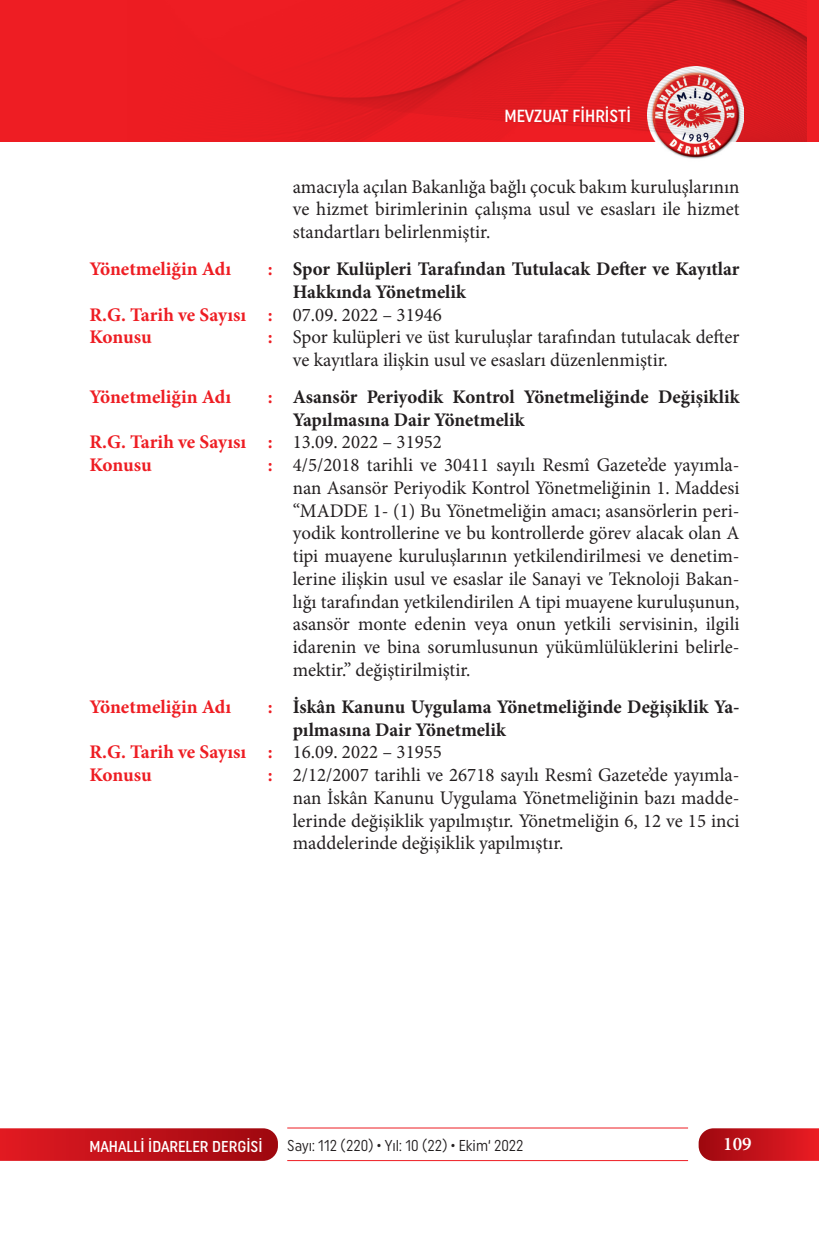
<style>
.page{position:relative;width:819px;height:1241px;background:#fff}
.page>*{position:absolute;margin:0;border:0;box-sizing:border-box;transform-origin:0 0}
.t1{font:19.25px/22.8px "Minion Pro";color:#231f20}
.t2{font:700 19.25px/22.8px "Minion Pro";color:#231f20}
.t3{font:700 19.25px/22.8px "Minion Pro";color:#ee1d23}
.t4{font:600 19.25px "Minion Pro";color:#fff}
.t5{font:500 17.5px "Uniform Condensed";color:#fff}
.t6{font:15.75px "Uniform Condensed";color:#231f20;scale:.95 1}
.t7{font:500 15.75px "Uniform Condensed";color:#fff}
</style>
<div class="page">
<svg style="left:0;top:1128px;width:278px;height:32px;background:#c1151c"></svg>
<svg style="left:698px;top:1128px;width:121px;height:32px;background:#c61a22"></svg>
<hr style="left:287px;top:1127px;width:401px;height:1px;background:#ee1d23">
<hr style="left:287px;top:1159px;width:401px;height:1px;background:#ee1d23">
<div style="left:0;top:0;width:819px;height:141px;background:#ee1d23"></div>
<img style="left:647px;top:141px;width:96px;height:18px">
<img style="left:256px;top:0;width:550px;height:141px">
<p class="t5" style="left:504px;top:106px;width:128px">MEVZUAT FİHRİSTİ</p>
<p class="t3" style="left:89px;top:257px;width:143px">Yönetmeliğin Adı</p>
<p class="t3" style="left:268px;top:257px;width:6px">:</p>
<p class="t3" style="left:89px;top:303px;width:185px">R.G. Tarih ve Sayısı :<br>Konusu</p>
<p class="t3" style="left:268px;top:325px;width:6px">:</p>
<p class="t3" style="left:89px;top:385px;width:143px">Yönetmeliğin Adı</p>
<p class="t3" style="left:268px;top:385px;width:6px">:</p>
<p class="t3" style="left:89px;top:430px;width:185px">R.G. Tarih ve Sayısı :<br>Konusu</p>
<p class="t3" style="left:268px;top:453px;width:6px">:</p>
<p class="t3" style="left:89px;top:695px;width:143px">Yönetmeliğin Adı</p>
<p class="t3" style="left:268px;top:695px;width:6px">:</p>
<p class="t3" style="left:89px;top:740px;width:185px">R.G. Tarih ve Sayısı :<br>Konusu</p>
<p class="t3" style="left:268px;top:763px;width:6px">:</p>
<p class="t1" style="left:293px;top:175px;width:448px;text-align:justify">amacıyla açılan Bakanlığa bağlı çocuk bakım kuruluşlarının ve hizmet birimlerinin çalışma usul ve esasları ile hizmet standartları belirlenmiştir.</p>
<p class="t2" style="left:293px;top:257px;width:448px">Spor Kulüpleri Tarafından Tutulacak Defter ve Kayıtlar<br>Hakkında Yönetmelik</p>
<p class="t1" style="left:293px;top:303px;width:448px">07.09. 2022 – 31946<br>Spor kulüpleri ve üst kuruluşlar tarafından tutulacak defter ve kayıtlara ilişkin usul ve esasları düzenlenmiştir.</p>
<p class="t2" style="left:293px;top:385px;width:448px">Asansör Periyodik Kontrol Yönetmeliğinde Değişiklik<br>Yapılmasına Dair Yönetmelik</p>
<p class="t1" style="left:293px;top:431px;width:448px">13.09. 2022 – 31952<br>4/5/2018 tarihli ve 30411 sayılı Resmî Gazete’de yayımla&shy;nan Asansör Periyodik Kontrol Yönetmeliğinin 1. Maddesi “MADDE 1- (1) Bu Yönetmeliğin amacı; asansörlerin peri&shy;yodik kontrollerine ve bu kontrollerde görev alacak olan A tipi muayene kuruluşlarının yetkilendirilmesi ve denetim&shy;lerine ilişkin usul ve esaslar ile Sanayi ve Teknoloji Bakan&shy;lığı tarafından yetkilendirilen A tipi muayene kuruluşunun, asansör monte edenin veya onun yetkili servisinin, ilgili idarenin ve bina sorumlusunun yükümlülüklerini belirle&shy;mektir.” değiştirilmiştir.</p>
<p class="t2" style="left:293px;top:695px;width:448px">İskân Kanunu Uygulama Yönetmeliğinde Değişiklik Ya&shy;pılmasına Dair Yönetmelik</p>
<p class="t1" style="left:293px;top:740px;width:448px">16.09. 2022 – 31955<br>2/12/2007 tarihli ve 26718 sayılı Resmî Gazete’de yayımla&shy;nan İskân Kanunu Uygulama Yönetmeliğinin bazı madde&shy;lerinde değişiklik yapılmıştır. Yönetmeliğin 6, 12 ve 15 inci maddelerinde değişiklik yapılmıştır.</p>
<p class="t7" style="left:89px;top:1136px;width:175px">MAHALLİ İDARELER DERGİSİ</p>
<p class="t6" style="left:287px;top:1136px;width:250px">Sayı: 112 (220) • Yıl: 10 (22) • Ekim‘ 2022</p>
<p class="t4" style="left:723px;top:1130px;width:30px">109</p>
</div>
